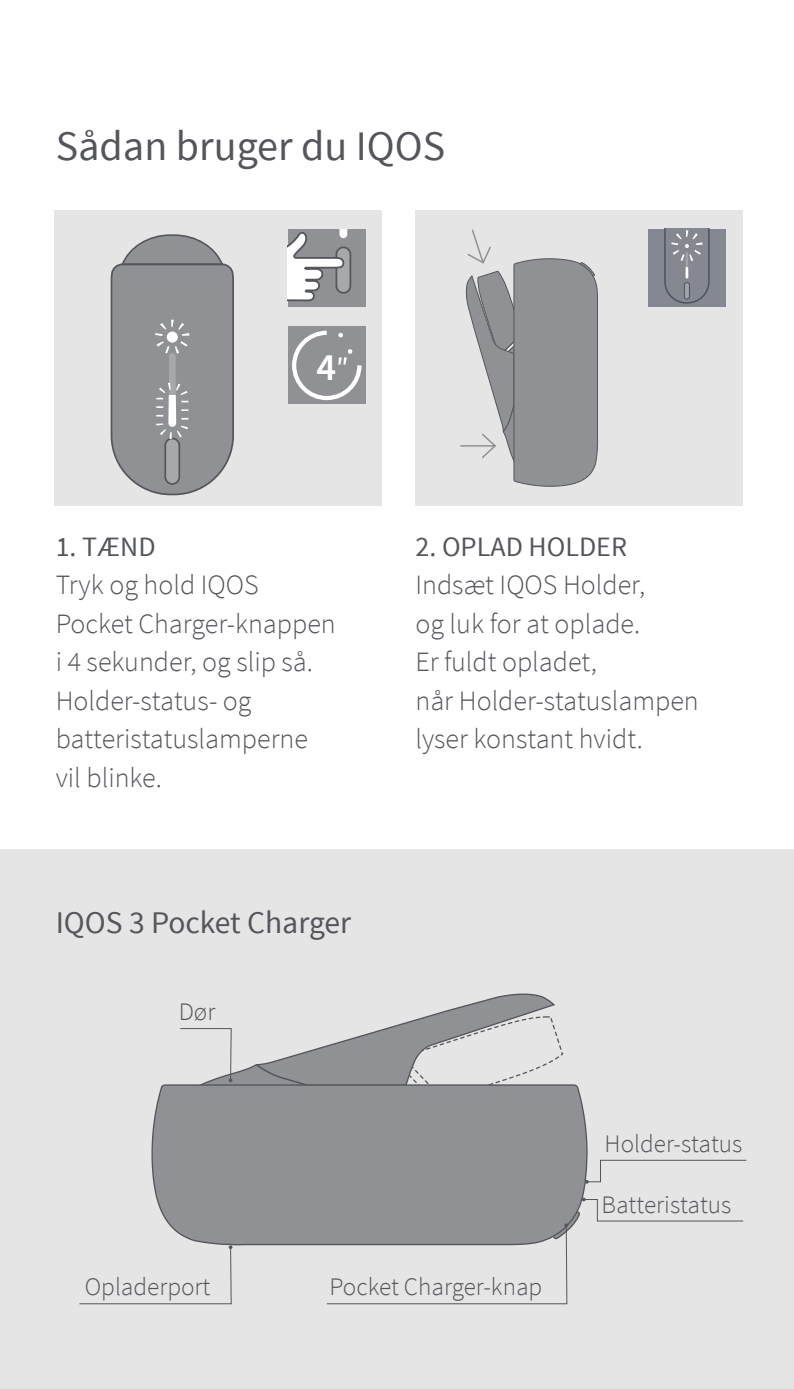
<style>
.page{position:relative;width:794px;height:1389px;background:#fff}
.page>*{position:absolute;margin:0;border:0;box-sizing:border-box;transform-origin:0 0}
.t1{font:42px "Source Sans Pro";color:#54565b}
.t2{font:600 38.5px "Source Sans Pro";color:#fff}
.t3{font:31.5px "Source Sans Pro";color:#54565b}
.t4{font:300 28px/38.5px "Source Sans Pro";color:#54565b}
.t5{font:28px "Source Sans Pro";color:#54565b}
.t6{font:300 25.2px "Source Sans Pro";color:#54565b}
</style>
<div class="page">
<div style="left:0;top:849px;width:794px;height:540px;background:#e5e5e5"></div>
<div style="left:415px;top:210px;width:328px;height:296px;background:#e5e5e5"></div>
<svg style="left:460px;top:229px;width:138px;height:258px"></svg>
<div style="left:55px;top:210px;width:327px;height:296px;background:#e5e5e5"></div>
<div style="left:288px;top:229px;width:77px;height:78px;background:#909194"></div>
<div style="left:288px;top:327px;width:78px;height:77px;background:#909194"></div>
<div style="left:335px;top:246px;width:16px;height:48px;background:#a7a8a9;border:2px solid #54565b;border-radius:7px"></div>
<svg style="left:648px;top:228px;width:78px;height:79px;background:#868990"></svg>
<svg style="left:288px;top:229px;width:59px;height:73px"></svg>
<svg style="left:292px;top:330px;width:70px;height:71px"></svg>
<svg style="left:110px;top:234px;width:124px;height:262px;background:#9a9b9d"></svg>
<svg style="left:151px;top:1084px;width:437px;height:162px;background:#949598"></svg>
<svg style="left:79px;top:1245px;width:153px;height:60px"></svg>
<svg style="left:165px;top:993px;width:398px;height:170px"></svg>
<svg style="left:326px;top:1198px;width:418px;height:107px"></svg>
<svg style="left:585px;top:1159px;width:162px;height:25px"></svg>
<h1 class="t1" style="left:56px;top:120px;width:391px">Sådan bruger du IQOS</h1>
<h2 class="t2" style="left:317px;top:342px;width:21px">4</h2>
<p class="t5" style="left:56px;top:529px;width:101px">1. TÆND</p>
<p class="t4" style="left:56px;top:566px;width:282px">Tryk og hold IQOS<br>Pocket Charger-knappen i 4 sekunder, og slip så.<br>Holder-status- og batteristatuslamperne vil blinke.</p>
<p class="t3" style="left:56px;top:903px;width:297px">IQOS 3 Pocket Charger</p>
<p class="t6" style="left:179px;top:996px;width:38px">Dør</p>
<p class="t5" style="left:415px;top:529px;width:213px">2. OPLAD HOLDER</p>
<p class="t4" style="left:415px;top:566px;width:285px">Indsæt IQOS Holder,<br>og luk for at oplade.<br>Er fuldt opladet,<br>når Holder-statuslampen lyser konstant hvidt.</p>
<p class="t6" style="left:604px;top:1128px;width:139px">Holder-status</p>
<p class="t6" style="left:601px;top:1190px;width:131px">Batteristatus</p>
<p class="t6" style="left:85px;top:1271px;width:127px">Opladerport</p>
<p class="t6" style="left:329px;top:1271px;width:214px">Pocket Charger-knap</p>
</div>
